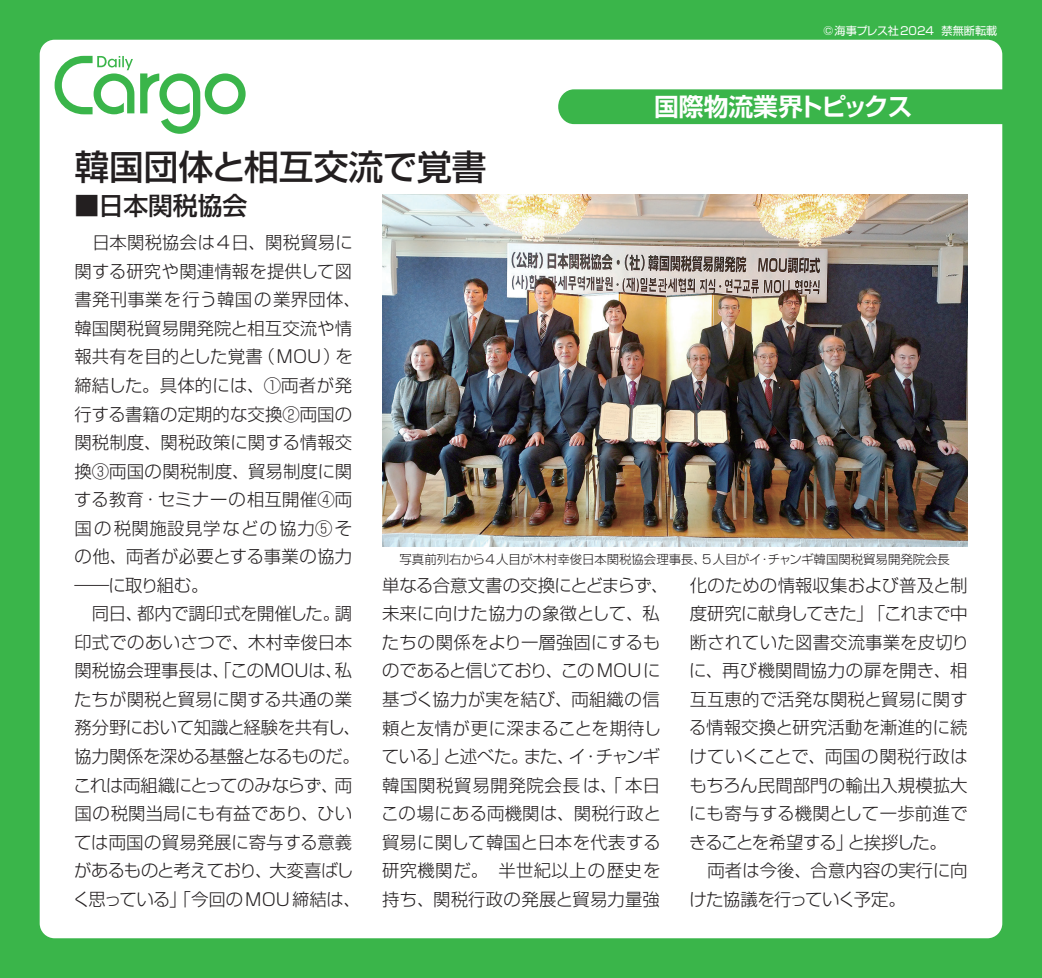
<style>
.page{position:relative;width:1042px;height:978px;background:#fff}
.page>*{position:absolute;margin:0;border:0;box-sizing:border-box;transform-origin:0 0}
.t1{font:500 34.65px "Shin Go Pro";color:#231f20}
.t2{font:700 24.85px "Shin Go Pro De";letter-spacing:-.02em;color:#fff}
.t3{font:500 24.85px "Shin Go Pro";color:#231f20}
.t4{font:300 17.32px/28.5px "Shin Go Pro";letter-spacing:.005em;color:#231f20}
.t5{font:300 12.42px "Shin Go Pro";color:#231f20}
.t6{font:11.2px "Shin Go Pro";color:#fff}
</style>
<div class="page">
<div style="left:0;top:0;width:1042px;height:977px;background:#3ab54a"></div>
<div style="left:40px;top:40px;width:962px;height:898px;background:#fff;border-radius:15px"></div>
<svg style="left:140px;top:73px;width:106px;height:61px"></svg>
<svg style="left:55px;top:56px;width:79px;height:58px"></svg>
<div style="left:558px;top:89px;width:445px;height:35px;background:#3ab54a"></div>
<img style="left:382px;top:194px;width:585px;height:352px">
<p class="t6" style="left:823px;top:21px;width:175px">©海事プレス社2024 禁無断転載</p>
<h1 class="t1" style="left:74px;top:138px;width:414px">韓国団体と相互交流で覚書</h1>
<h2 class="t3" style="left:74px;top:185px;width:174px">■日本関税協会</h2>
<h2 class="t2" style="left:654px;top:86px;width:260px">国際物流業界トピックス</h2>
<p class="t4" style="left:73px;top:226px;width:289px">　日本関税協会は4日、関税貿易に関する研究や関連情報を提供して図書発刊事業を行う韓国の業界団体、韓国関税貿易開発院と相互交流や情報共有を目的とした覚書（MOU）を締結した。具体的には、①両者が発行する書籍の定期的な交換②両国の関税制度、関税政策に関する情報交換③両国の関税制度、貿易制度に関する教育・セミナーの相互開催④両国の税関施設見学などの協力⑤その他、両者が必要とする事業の協力―に取り組む。<br>　同日、都内で調印式を開催した。調印式でのあいさつで、木村幸俊日本関税協会理事長は、「このMOUは、私たちが関税と貿易に関する共通の業務分野において知識と経験を共有し、協力関係を深める基盤となるものだ。これは両組織にとってのみならず、両国の税関当局にも有益であり、ひいては両国の貿易発展に寄与する意義があるものと考えており、大変喜ばしく思っている」「今回のMOU締結は、</p>
<p class="t5" style="left:399px;top:548px;width:552px">写真前列右から4人目が木村幸俊日本関税協会理事長、5人目がイ・チャンギ韓国関税貿易開発院会長</p>
<p class="t4" style="left:381px;top:568px;width:289px">単なる合意文書の交換にとどまらず、未来に向けた協力の象徴として、私たちの関係をより一層強固にするものであると信じており、この MOUに基づく協力が実を結び、両組織の信頼と友情が更に深まることを期待している」と述べた。また、イ・チャンギ韓国関税貿易開発院会長は、「本日この場にある両機関は、関税行政と貿易に関して韓国と日本を代表する研究機関だ。 半世紀以上の歴史を持ち、関税行政の発展と貿易力量強</p>
<p class="t4" style="left:689px;top:568px;width:282px">化のための情報収集および普及と制度研究に献身してきた」「これまで中断されていた図書交流事業を皮切りに、再び機関間協力の扉を開き、相互互恵的で活発な関税と貿易に関する情報交換と研究活動を漸進的に続けていくことで、両国の関税行政はもちろん民間部門の輸出入規模拡大にも寄与する機関として一歩前進できることを希望する」と挨拶した。<br>　両者は今後、合意内容の実行に向けた協議を行っていく予定。</p>
</div>
